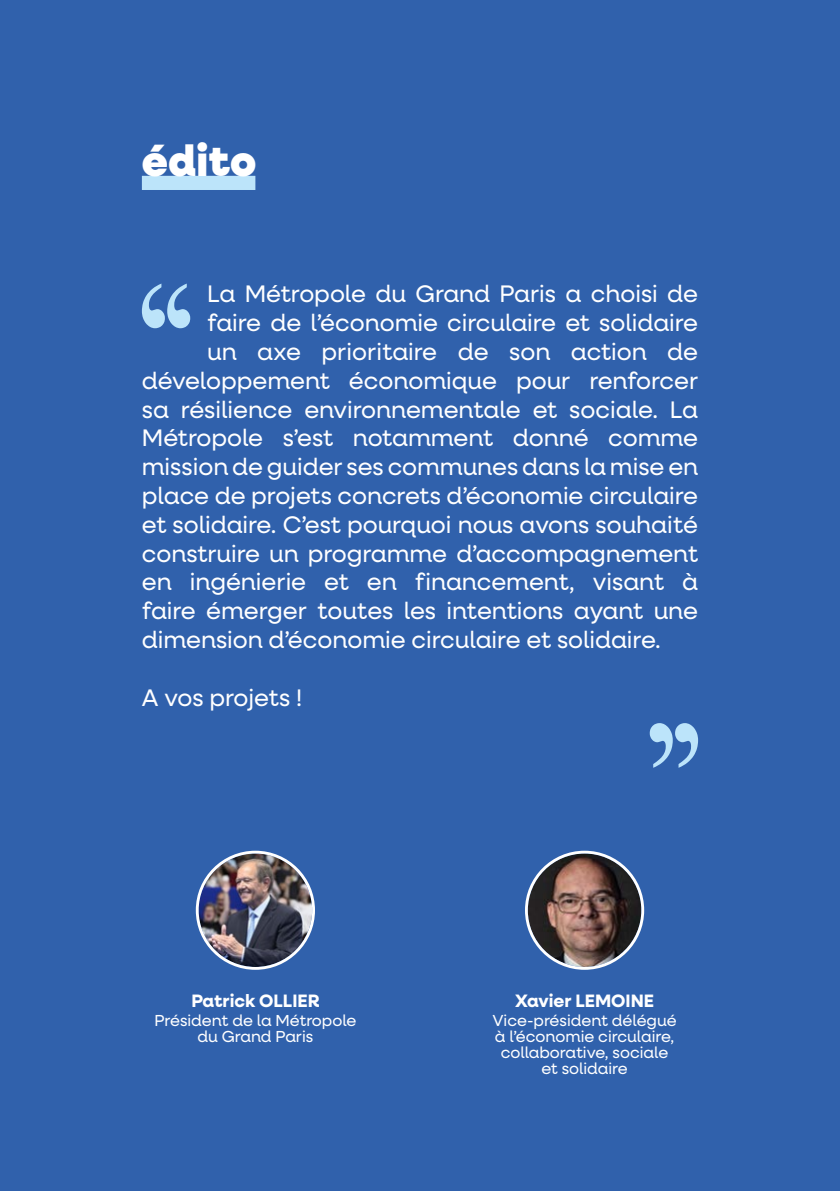
<style>
.page{position:relative;width:840px;height:1191px;background:#fff}
.page>*{position:absolute;margin:0;border:0;box-sizing:border-box;transform-origin:0 0}
.t1{font:900 44px "Neulis Neue";color:#fff}
.t2{font:24px "Neulis Neue";color:#fff}
.t3{font:700 18px "Neulis Neue";color:#fff}
.t4{font:16px/16px "Neulis Neue";color:#fff;text-align:center}
</style>
<div class="page">
<div style="left:0;top:0;width:839px;height:1191px;background:#3061ac"></div>
<svg style="left:142px;top:283px;width:48px;height:45px"></svg>
<svg style="left:649px;top:723px;width:48px;height:45px"></svg>
<img style="left:198px;top:853px;width:114px;height:114px;border-radius:57px">
<div style="left:196px;top:850px;width:119px;height:119px;border:3px solid #fff;border-radius:50%"></div>
<img style="left:527px;top:853px;width:114px;height:114px;border-radius:57px">
<div style="left:524px;top:850px;width:119px;height:119px;border:3px solid #fff;border-radius:50%"></div>
<div style="left:142px;top:176px;width:113px;height:14px;background:#bce4fa"></div>
<h1 class="t1" style="left:142px;top:129px;width:116px">édito</h1>
<p class="t2" style="left:207px;top:277px;width:492px">La Métropole du Grand Paris a choisi de</p>
<p class="t2" style="left:207px;top:306px;width:492px">faire de l’économie circulaire et solidaire</p>
<p class="t2" style="left:207px;top:335px;width:492px">un axe prioritaire de son action de</p>
<p class="t2" style="left:142px;top:364px;width:557px">développement économique pour renforcer</p>
<p class="t2" style="left:142px;top:393px;width:557px">sa résilience environnementale et sociale. La</p>
<p class="t2" style="left:142px;top:421px;width:557px">Métropole s’est notamment donné comme</p>
<p class="t2" style="left:142px;top:450px;width:557px">mission de guider ses communes dans la mise en</p>
<p class="t2" style="left:142px;top:479px;width:557px">place de projets concrets d’économie circulaire</p>
<p class="t2" style="left:142px;top:508px;width:557px">et solidaire. C’est pourquoi nous avons souhaité</p>
<p class="t2" style="left:142px;top:537px;width:557px">construire un programme d’accompagnement</p>
<p class="t2" style="left:142px;top:565px;width:557px">en ingénierie et en financement, visant à</p>
<p class="t2" style="left:142px;top:594px;width:557px">faire émerger toutes les intentions ayant une</p>
<p class="t2" style="left:142px;top:623px;width:520px">dimension d’économie circulaire et solidaire.</p>
<p class="t2" style="left:142px;top:681px;width:162px">A vos projets !</p>
<p class="t3" style="left:191px;top:987px;width:129px">Patrick OLLIER</p>
<p class="t4" style="left:154px;top:1011px;width:203px">Président de la Métropole du Grand Paris</p>
<p class="t3" style="left:515px;top:987px;width:140px">Xavier LEMOINE</p>
<p class="t4" style="left:492px;top:1011px;width:186px">Vice-président délégué à l’économie circulaire, collaborative, sociale et solidaire</p>
</div>
